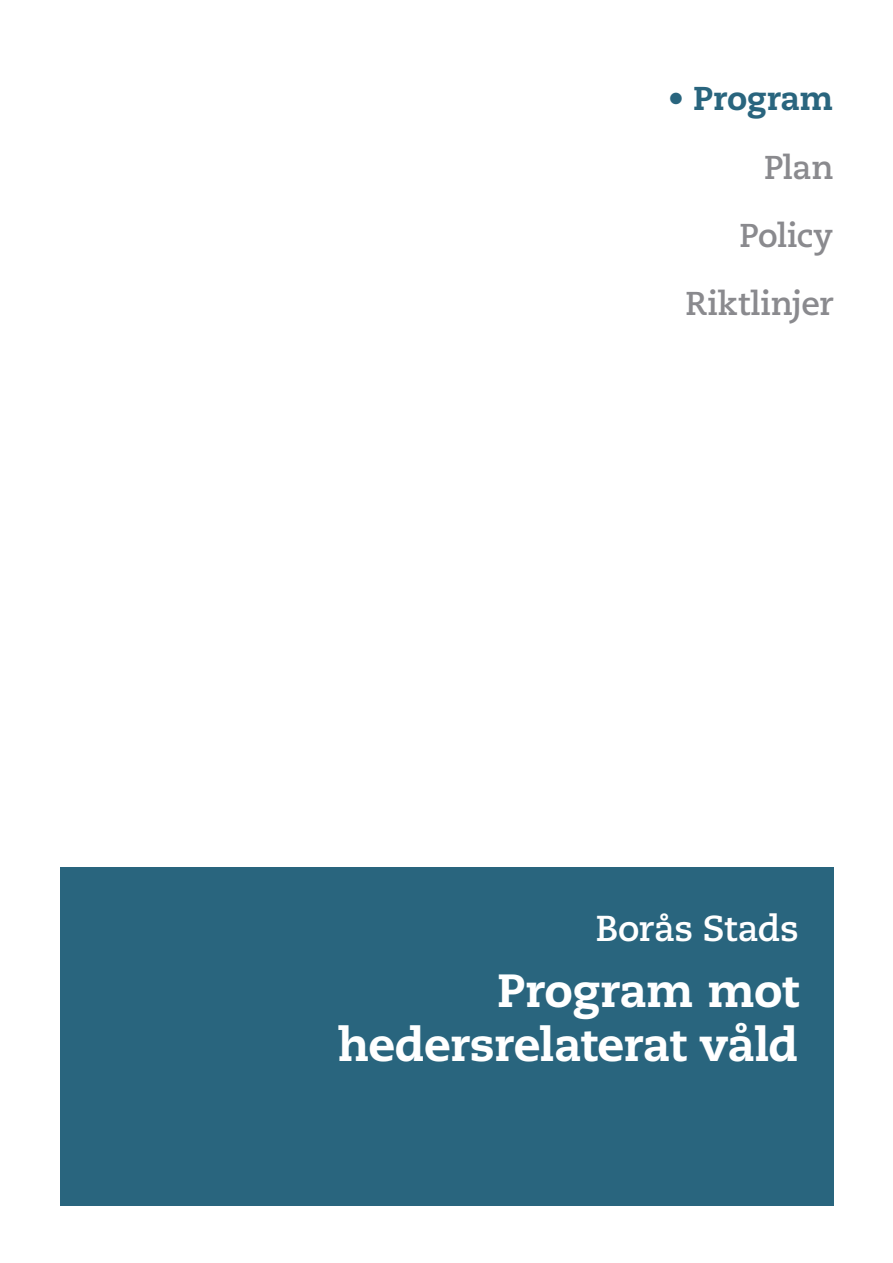
<style>
.page{position:relative;width:893px;height:1263px;background:#fff}
.page>*{position:absolute;margin:0;border:0;box-sizing:border-box;transform-origin:0 0}
.Rub-framsida{font:800 46.5px/54px "Caecilia LT Std";letter-spacing:-.01em;color:#fff;text-align:right}
.Rubrik_framsida_mindre{font:700 36px "Caecilia LT Std";letter-spacing:-.015em;color:#fff}
.t1{font:700 33px/68.1px "Caecilia LT Std";letter-spacing:-.015em;color:#8a8a8e;text-align:right}
.Titel_program{font:800 33px "Caecilia LT Std";letter-spacing:-.005em;color:#29657e}
</style>
<div class="page">
<div style="left:60px;top:867px;width:773px;height:338px;background:#29657e"></div>
<h1 class="Titel_program" style="left:668px;top:78px;width:167px">• Program</h1>
<p class="t1" style="left:685px;top:133px;width:149px">Plan<br>Policy<br>Riktlinjer</p>
<h2 class="Rubrik_framsida_mindre" style="left:596px;top:907px;width:204px">Borås Stads</h2>
<h1 class="Rub-framsida" style="left:338px;top:964px;width:463px">Program mot hedersrelaterat våld</h1>
</div>
